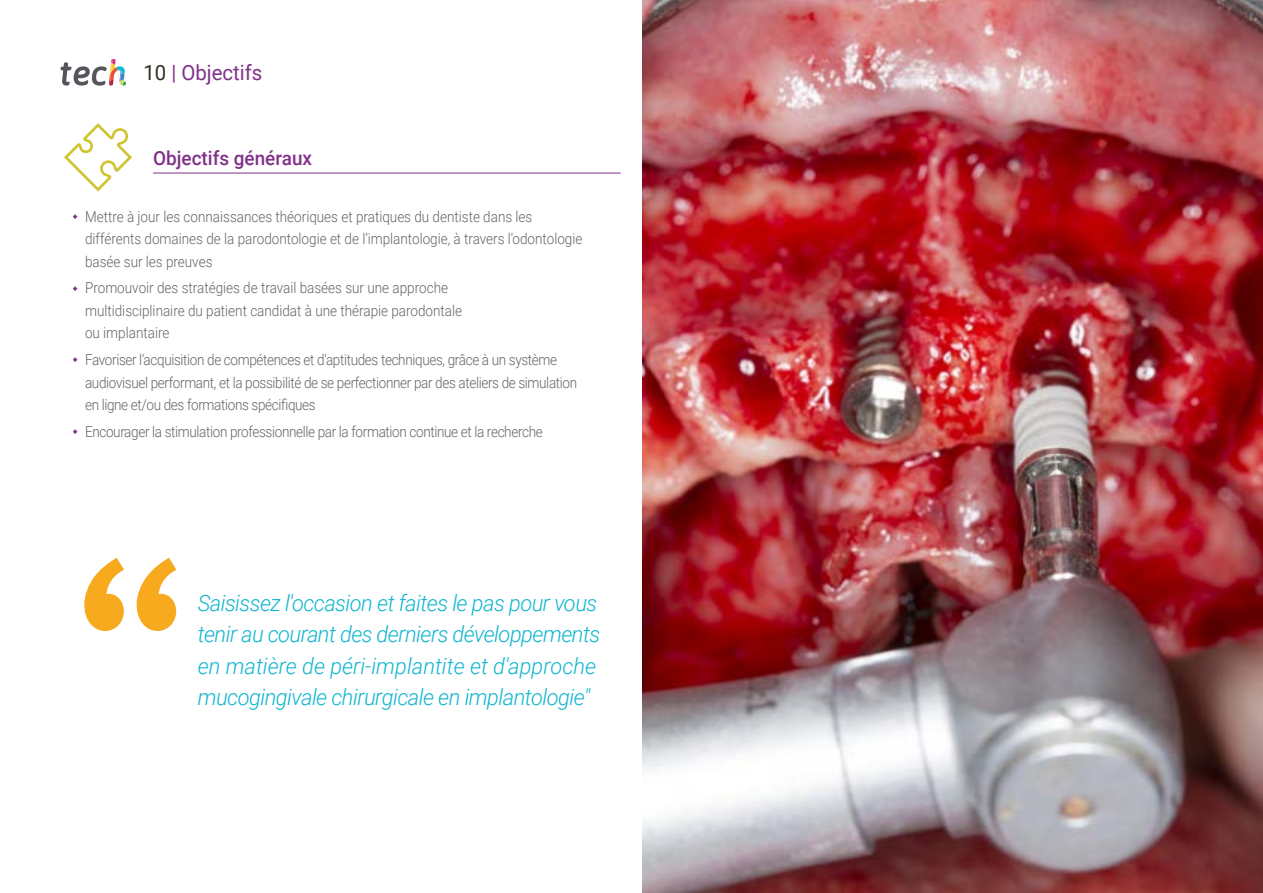
<style>
.page{position:relative;width:1263px;height:893px;background:#fff}
.page>*{position:absolute;margin:0;border:0;box-sizing:border-box;transform-origin:0 0}
.t1{font:italic 300 22.5px/31.5px "Roboto";letter-spacing:-.025em;color:#0fb6cf}
.t2{font:21px "Roboto";color:#813089}
.t3{font:500 19.5px "Roboto";color:#813089}
.t4{font:300 15px/22.5px "Roboto";letter-spacing:-.01em;color:#61646a;scale:.9 1}
.s1{color:#312e20}
</style>
<div class="page">
<svg style="left:64px;top:123px;width:68px;height:68px"></svg>
<svg style="left:84px;top:558px;width:92px;height:73px"></svg>
<img style="left:642px;top:0;width:621px;height:893px">
<svg style="left:61px;top:59px;width:65px;height:27px"></svg>
<hr style="left:153px;top:173px;width:468px;height:1px;background:#813089">
<h2 class="t2" style="left:144px;top:57px;width:120px"><span class="s1">10</span> | Objectifs</h2>
<h3 class="t3" style="left:153px;top:144px;width:160px">Objectifs généraux</h3>
<p class="t4" style="left:85px;top:204px;width:554px">Mettre à jour les connaissances théoriques et pratiques du dentiste dans les différents domaines de la parodontologie et de l’implantologie, à travers l’odontologie basée sur les preuves</p>
<p class="t4" style="left:85px;top:276px;width:420px">Promouvoir des stratégies de travail basées sur une approche multidisciplinaire du patient candidat à une thérapie parodontale ou implantaire</p>
<p class="t4" style="left:85px;top:348px;width:548px">Favoriser l'acquisition de compétences et d'aptitudes techniques, grâce à un système audiovisuel performant, et la possibilité de se perfectionner par des ateliers de simulation en ligne et/ou des formations spécifiques</p>
<p class="t4" style="left:85px;top:420px;width:510px">Encourager la stimulation professionnelle par la formation continue et la recherche</p>
<h1 class="t1" style="left:198px;top:586px;width:404px">Saisissez l'occasion et faites le pas pour vous tenir au courant des derniers développements en matière de péri-implantite et d'approche mucogingivale chirurgicale en implantologie"</h1>
</div>
